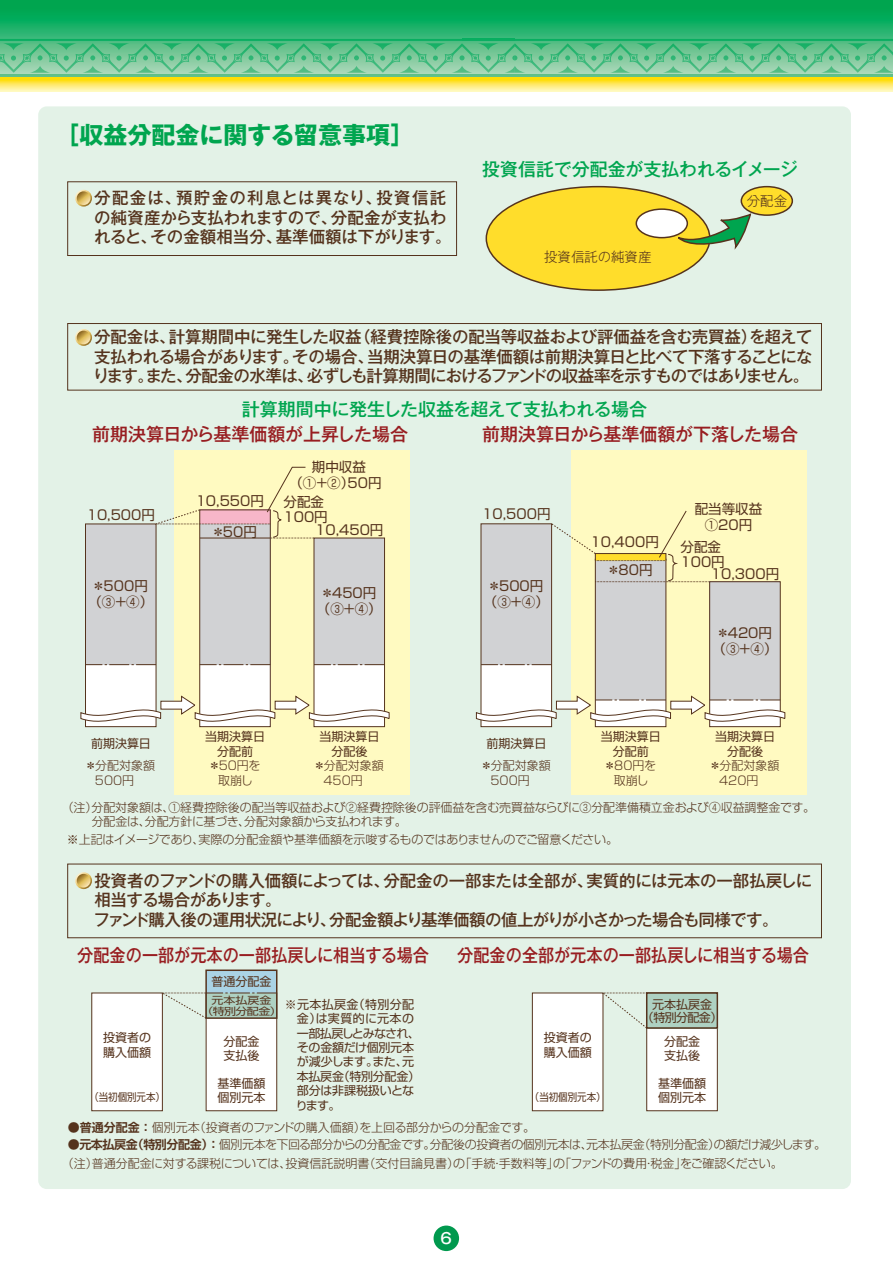
<style>
.page{position:relative;width:893px;height:1263px;background:#fff}
.page>*{position:absolute;margin:0;border:0;box-sizing:border-box;transform-origin:0 0}
.t1{font:700 24px "Gothic MB101 Pro";color:#00a54f}
.t2{font:500 18px "Gothic MB101 Pro";color:#981e21;scale:.9 1}
.t3{font:500 18px "Gothic MB101 Pro";letter-spacing:-.01em;color:#00a54f}
.t4{font:500 18px "Gothic MB101 Pro";color:#981e21}
.t5{font:500 16.5px/19.5px "Gothic MB101 Pro";letter-spacing:-.03em;color:#55331d;text-align:justify}
.t6{font:500 16.5px/19.5px "Gothic MB101 Pro";color:#55331d}
.t7{font:500 15px "Gothic MB101 Pro";color:#fff}
.t8{font:13.5px/16.2px "Shin Go Pro";color:#55331d}
.t9{font:300 13.5px "Gothic MB101 Pro";color:#55331d}
.t10{font:300 12px/14.4px "Shin Go Pro";letter-spacing:-.01em;color:#55331d}
.t11{font:300 12px/18.6px "Shin Go Pro";letter-spacing:-.03em;color:#55331d}
.t12{font:12px/14.4px "Shin Go Pro";color:#55331d}
.t13{font:12px/14.4px "Shin Go Pro";letter-spacing:-.02em;color:#55331d}
.t14{font:12px/13.5px "Shin Go Pro";letter-spacing:-.025em;color:#55331d;text-align:center}
.t15{font:10.5px "Shin Go Pro";color:#55331d;scale:.9 1}
.t16{font:9.9px/10.5px "Shin Go Pro";letter-spacing:-.025em;color:#55331d;text-align:center;scale:1.2 1}
.s1{font-family:"Shin Go Pro De";font-weight:700}
</style>
<div class="page">
<svg style="left:0;top:77px;width:893px;height:14px"></svg>
<svg style="left:0;top:0;width:893px;height:75px"></svg>
<hr style="left:0;top:75px;width:462px;height:2px;background:#62c089">
<hr style="left:462px;top:75px;width:53px;height:2px;background:#62c089">
<svg style="left:0;top:39px;width:893px;height:34px"></svg>
<hr style="left:515px;top:75px;width:378px;height:2px;background:#62c089">
<div style="left:434px;top:1225px;width:25px;height:26px;background:#00994e;border-radius:50%"></div>
<div style="left:38px;top:106px;width:813px;height:1083px;background:#e3f2e7;border-radius:8px"></div>
<div style="left:486px;top:187px;width:224px;height:103px;background:#ffdd2b;border-radius:50%"></div>
<div style="left:636px;top:209px;width:51px;height:29px;background:#fff;border-radius:50%"></div>
<div style="left:636px;top:208px;width:52px;height:30px;border:2px solid #55331d;border-radius:50%"></div>
<div style="left:741px;top:187px;width:51px;height:28px;background:#ffdd2b;border-radius:50%"></div>
<div style="left:741px;top:186px;width:52px;height:30px;border:2px solid #55331d;border-radius:50%"></div>
<svg style="left:672px;top:214px;width:79px;height:39px"></svg>
<div style="left:174px;top:450px;width:236px;height:345px;background:#fffac1"></div>
<div style="left:200px;top:510px;width:70px;height:155px;background:#d1d2d4"></div>
<div style="left:571px;top:450px;width:236px;height:345px;background:#fffac1"></div>
<div style="left:85px;top:665px;width:71px;height:62px;background:#fff"></div>
<div style="left:85px;top:524px;width:71px;height:141px;background:#d1d2d4"></div>
<div style="left:85px;top:524px;width:71px;height:203px;border:1px solid #55331d"></div>
<div style="left:200px;top:665px;width:70px;height:62px;background:#fff"></div>
<div style="left:199px;top:509px;width:72px;height:218px;border:1px solid #55331d"></div>
<div style="left:314px;top:665px;width:71px;height:62px;background:#fff"></div>
<div style="left:314px;top:538px;width:71px;height:127px;background:#d1d2d4"></div>
<div style="left:314px;top:538px;width:71px;height:189px;border:1px solid #55331d"></div>
<svg style="left:80px;top:695px;width:310px;height:33px"></svg>
<div style="left:92px;top:993px;width:70px;height:118px;background:#fff"></div>
<div style="left:91px;top:992px;width:72px;height:119px;border:1px solid #55331d"></div>
<div style="left:206px;top:993px;width:71px;height:118px;background:#fff"></div>
<div style="left:206px;top:992px;width:71px;height:119px;border:1px solid #55331d"></div>
<div style="left:205px;top:969px;width:72px;height:25px;background:#aad3e5;border:2px solid #55331d"></div>
<div style="left:532px;top:993px;width:71px;height:118px;background:#fff"></div>
<div style="left:532px;top:992px;width:71px;height:119px;border:1px solid #55331d"></div>
<div style="left:647px;top:993px;width:70px;height:118px;background:#fff"></div>
<div style="left:646px;top:992px;width:72px;height:119px;border:1px solid #55331d"></div>
<div style="left:647px;top:993px;width:70px;height:35px;background:#aed1c2"></div>
<div style="left:646px;top:992px;width:72px;height:37px;border:2px solid #55331d"></div>
<div style="left:595px;top:559px;width:71px;height:141px;background:#d1d2d4"></div>
<div style="left:595px;top:559px;width:71px;height:168px;border:1px solid #55331d"></div>
<div style="left:481px;top:665px;width:71px;height:62px;background:#fff"></div>
<div style="left:481px;top:524px;width:71px;height:141px;background:#d1d2d4"></div>
<div style="left:710px;top:582px;width:70px;height:118px;background:#d1d2d4"></div>
<div style="left:709px;top:581px;width:72px;height:146px;border:1px solid #55331d"></div>
<svg style="left:85px;top:664px;width:71px;height:1px"></svg>
<svg style="left:200px;top:664px;width:70px;height:1px"></svg>
<svg style="left:314px;top:664px;width:71px;height:1px"></svg>
<svg style="left:481px;top:664px;width:71px;height:1px"></svg>
<svg style="left:476px;top:695px;width:310px;height:33px"></svg>
<svg style="left:551px;top:510px;width:159px;height:72px"></svg>
<svg style="left:602px;top:992px;width:46px;height:37px"></svg>
<svg style="left:161px;top:992px;width:116px;height:27px"></svg>
<svg style="left:155px;top:466px;width:159px;height:73px"></svg>
<div style="left:67px;top:323px;width:755px;height:67px;border:1px solid #55331d"></div>
<div style="left:67px;top:864px;width:755px;height:74px;border:1px solid #55331d"></div>
<div style="left:67px;top:181px;width:390px;height:75px;border:1px solid #55331d"></div>
<svg style="left:75px;top:190px;width:17px;height:17px"></svg>
<svg style="left:77px;top:191px;width:13px;height:14px"></svg>
<svg style="left:75px;top:329px;width:17px;height:17px"></svg>
<svg style="left:77px;top:331px;width:13px;height:13px"></svg>
<svg style="left:75px;top:872px;width:17px;height:17px"></svg>
<svg style="left:77px;top:874px;width:13px;height:13px"></svg>
<h1 class="t1" style="left:56px;top:115px;width:360px">［収益分配金に関する留意事項］</h1>
<p class="t6" style="left:94px;top:186px;width:359px">分配金は、預貯金の利息とは異なり、投資信託の純資産から支払われますので、分配金が支払われると、その金額相当分、基準価額は下がります。</p>
<p class="t3" style="left:482px;top:154px;width:317px">投資信託で分配金が支払われるイメージ</p>
<p class="t9" style="left:544px;top:246px;width:109px">投資信託の純資産</p>
<p class="t9" style="left:747px;top:190px;width:42px">分配金</p>
<p class="t5" style="left:93px;top:325px;width:721px">分配金は、計算期間中に発生した収益（経費控除後の配当等収益および評価益を含む売買益）を超えて支払われる場合があります。その場合、当期決算日の基準価額は前期決算日と比べて下落することになります。また、分配金の水準は、必ずしも計算期間におけるファンドの収益率を示すものではありません。</p>
<p class="t3" style="left:242px;top:394px;width:407px">計算期間中に発生した収益を超えて支払われる場合</p>
<p class="t4" style="left:92px;top:419px;width:317px">前期決算日から基準価額が上昇した場合</p>
<p class="t4" style="left:482px;top:419px;width:317px">前期決算日から基準価額が下落した場合</p>
<p class="t8" style="left:87px;top:505px;width:70px">10,500円</p>
<p class="t8" style="left:196px;top:491px;width:70px">10,550円</p>
<p class="t8" style="left:211px;top:522px;width:47px">＊50円</p>
<p class="t8" style="left:289px;top:457px;width:94px;text-align:center">期中収益<br>（①＋②）50円</p>
<p class="t8" style="left:284px;top:493px;width:46px;line-height:15px">分配金<br>100円</p>
<p class="t8" style="left:315px;top:520px;width:70px">10,450円</p>
<p class="t8" style="left:88px;top:576px;width:66px">＊500円（③＋④）</p>
<p class="t8" style="left:317px;top:583px;width:66px">＊450円（③＋④）</p>
<p class="t12" style="left:91px;top:735px;width:61px">前期決算日</p>
<p class="t10" style="left:95px;top:757px;width:62px;text-indent:-10px">＊分配対象額<br>500円</p>
<p class="t12" style="left:205px;top:728px;width:61px;text-align:center">当期決算日分配前</p>
<p class="t10" style="left:208px;top:757px;width:54px;text-align:center">＊50円を取崩し</p>
<p class="t12" style="left:320px;top:728px;width:61px;text-align:center">当期決算日分配後</p>
<p class="t10" style="left:323px;top:757px;width:62px;text-indent:-10px">＊分配対象額<br>450円</p>
<p class="t8" style="left:482px;top:504px;width:70px">10,500円</p>
<p class="t8" style="left:484px;top:576px;width:66px">＊500円（③＋④）</p>
<p class="t12" style="left:487px;top:735px;width:61px">前期決算日</p>
<p class="t10" style="left:490px;top:757px;width:62px;text-indent:-10px">＊分配対象額<br>500円</p>
<p class="t8" style="left:591px;top:532px;width:70px">10,400円</p>
<p class="t8" style="left:607px;top:560px;width:47px">＊80円</p>
<p class="t8" style="left:695px;top:499px;width:69px;text-align:center">配当等収益<br>①20円</p>
<p class="t8" style="left:680px;top:537px;width:46px;line-height:15px">分配金<br>100円</p>
<p class="t8" style="left:711px;top:564px;width:70px">10,300円</p>
<p class="t8" style="left:713px;top:623px;width:66px">＊420円（③＋④）</p>
<p class="t12" style="left:601px;top:728px;width:61px;text-align:center">当期決算日分配前</p>
<p class="t10" style="left:604px;top:757px;width:54px;text-align:center">＊80円を取崩し</p>
<p class="t12" style="left:715px;top:728px;width:61px;text-align:center">当期決算日分配後</p>
<p class="t10" style="left:719px;top:757px;width:62px;text-indent:-10px">＊分配対象額<br>420円</p>
<p class="t10" style="left:92px;top:798px;width:725px;text-indent:-30px">（注）分配対象額は、①経費控除後の配当等収益および②経費控除後の評価益を含む売買益ならびに③分配準備積立金および④収益調整金です。分配金は、分配方針に基づき、分配対象額から支払われます。</p>
<p class="t10" style="left:67px;top:831px;width:553px">※上記はイメージであり、実際の分配金額や基準価額を示唆するものではありませんのでご留意ください。</p>
<p class="t5" style="left:94px;top:868px;width:720px;text-align:left">投資者のファンドの購入価額によっては、分配金の一部または全部が、実質的には元本の一部払戻しに相当する場合があります。<br>ファンド購入後の運用状況により、分配金額より基準価額の値上がりが小さかった場合も同様です。</p>
<p class="t2" style="left:77px;top:940px;width:392px">分配金の一部が元本の一部払戻しに相当する場合</p>
<p class="t2" style="left:457px;top:940px;width:392px">分配金の全部が元本の一部払戻しに相当する場合</p>
<p class="t12" style="left:103px;top:1029px;width:49px">投資者の購入価額</p>
<p class="t15" style="left:89px;top:1088px;width:85px">（当初個別元本）</p>
<p class="t12" style="left:212px;top:972px;width:61px">普通分配金</p>
<p class="t16" style="left:201px;top:994px;width:69px">元本払戻金<br>（特別分配金）</p>
<p class="t12" style="left:224px;top:1032px;width:37px">分配金支払後</p>
<p class="t12" style="left:218px;top:1075px;width:49px">基準価額個別元本</p>
<p class="t13" style="left:296px;top:996px;width:126px;text-indent:-11px">※元本払戻金（特別分配金）は実質的に元本の一部払戻しとみなされ、その金額だけ個別元本が減少します。また、元本払戻金（特別分配金）部分は非課税扱いとなります。</p>
<p class="t12" style="left:544px;top:1029px;width:49px">投資者の購入価額</p>
<p class="t15" style="left:530px;top:1088px;width:85px">（当初個別元本）</p>
<p class="t14" style="left:642px;top:996px;width:82px">元本払戻金<br>（特別分配金）</p>
<p class="t12" style="left:664px;top:1032px;width:37px">分配金支払後</p>
<p class="t12" style="left:658px;top:1075px;width:49px">基準価額個別元本</p>
<p class="t10" style="left:68px;top:1119px;width:469px"><span class="s1">●普通分配金：</span>個別元本（投資者のファンドの購入価額）を上回る部分からの分配金です。</p>
<p class="t11" style="left:62px;top:1134px;width:766px;text-indent:6px"><span class="s1">●元本払戻金（特別分配金）：</span>個別元本を下回る部分からの分配金です。分配後の投資者の個別元本は、元本払戻金（特別分配金）の額だけ減少します。（注）普通分配金に対する課税については、投資信託説明書（交付目論見書）の「手続・手数料等」の｢ファンドの費用・税金｣をご確認ください。</p>
<p class="t7" style="left:440px;top:1225px;width:13px">6</p>
</div>
